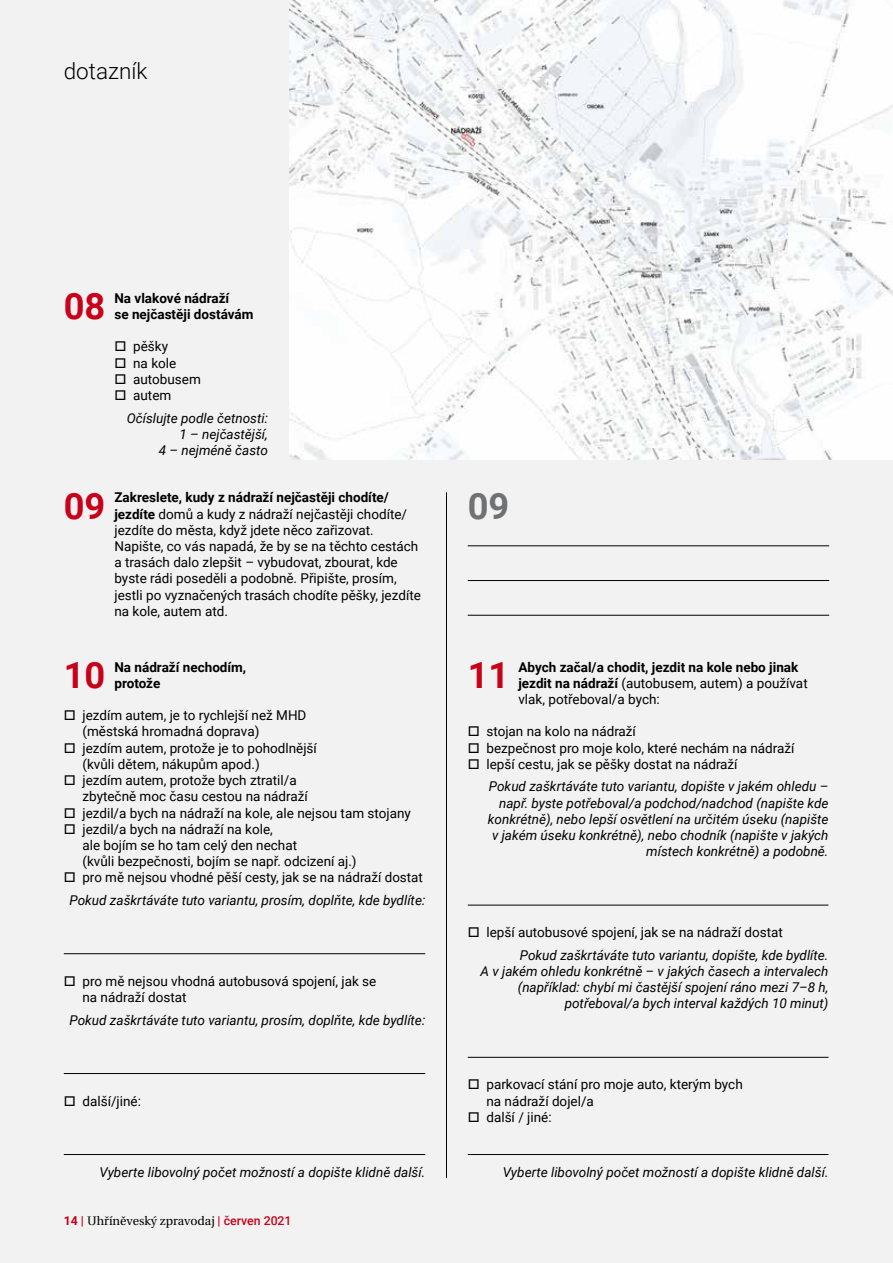
<style>
.page{position:relative;width:893px;height:1263px;background:#f2f2f3}
.page>*{position:absolute;margin:0;border:0;box-sizing:border-box;transform-origin:0 0}
.t1{font:700 36.3px "Roboto";color:#c90019}
.t2{font:700 36.3px "Roboto";color:#707172}
.t3{font:300 22.5px "Roboto";color:#000}
.t4{font:13.5px/16.2px "Roboto";color:#000}
.t5{font:italic 13.5px/16.2px "Roboto";color:#000}
.t6{font:700 13.5px/16.2px "Roboto";color:#000}
.t7{font:12.3px "Heuristica";color:#000}
.s1{font-style:normal}
.s2{font-weight:700}
.s3{font-family:"Roboto";font-weight:700;color:#c90019}
.s4{font-family:"Roboto";font-weight:500;color:#c90019}
.s5{font-weight:400}
</style>
<div class="page">
<hr style="left:468px;top:905px;width:360px;height:1px;background:#000">
<hr style="left:468px;top:1057px;width:360px;height:1px;background:#000">
<hr style="left:468px;top:1154px;width:360px;height:1px;background:#000">
<hr style="left:468px;top:545px;width:361px;height:1px;background:#000">
<hr style="left:468px;top:580px;width:361px;height:1px;background:#000">
<hr style="left:468px;top:615px;width:361px;height:1px;background:#000">
<hr style="left:446px;top:492px;width:1px;height:686px;background:#000">
<hr style="left:64px;top:953px;width:361px;height:1px;background:#000">
<hr style="left:64px;top:1073px;width:361px;height:1px;background:#000">
<hr style="left:64px;top:1154px;width:361px;height:1px;background:#000">
<img style="left:289px;top:0;width:604px;height:459px">
<h2 class="t3" style="left:64px;top:55px;width:85px">dotazník</h2>
<h1 class="t1" style="left:64px;top:281px;width:43px">08</h1>
<p class="t6" style="left:114px;top:289px;width:141px">Na vlakové nádraží<br>se nejčastěji dostávám</p>
<p class="t4" style="left:114px;top:338px;width:55px">□ pěšky</p>
<p class="t4" style="left:114px;top:354px;width:63px">□ na kole</p>
<p class="t4" style="left:114px;top:370px;width:88px">□ autobusem</p>
<p class="t5" style="left:127px;top:383px;width:143px;line-height:22.5px;text-indent:-12px">□ <span class="s1">autem<br></span>Očíslujte podle četnosti:</p>
<p class="t5" style="left:159px;top:425px;width:111px;text-align:right">1 – nejčastější,<br>4 – nejméně často</p>
<h1 class="t1" style="left:64px;top:480px;width:43px">09</h1>
<p class="t4" style="left:114px;top:489px;width:308px"><span class="s2">Zakreslete, kudy z nádraží nejčastěji chodíte/ jezdíte</span> domů a kudy z nádraží nejčastěji chodíte/ jezdíte do města, když jdete něco zařizovat.<br>Napište, co vás napadá, že by se na těchto cestách a trasách dalo zlepšit – vybudovat, zbourat, kde byste rádi poseděli a podobně. Připište, prosím, jestli po vyznačených trasách chodíte pěšky, jezdíte na kole, autem atd.</p>
<h1 class="t1" style="left:64px;top:649px;width:43px">10</h1>
<p class="t6" style="left:114px;top:658px;width:133px">Na nádraží nechodím, protože</p>
<p class="t4" style="left:82px;top:707px;width:226px;text-indent:-19px">□ jezdím autem, je to rychlejší než MHD (městská hromadná doprava)</p>
<p class="t4" style="left:82px;top:739px;width:236px;text-indent:-19px">□ jezdím autem, protože je to pohodlnější (kvůli dětem, nákupům apod.)</p>
<p class="t4" style="left:82px;top:772px;width:227px;text-indent:-19px">□ jezdím autem, protože bych ztratil/a zbytečně moc času cestou na nádraží</p>
<p class="t4" style="left:64px;top:804px;width:349px">□ jezdil/a bych na nádraží na kole, ale nejsou tam stojany</p>
<p class="t4" style="left:82px;top:820px;width:276px;text-indent:-19px">□ jezdil/a bych na nádraží na kole,<br>ale bojím se ho tam celý den nechat<br>(kvůli bezpečnosti, bojím se např. odcizení aj.)</p>
<p class="t5" style="left:64px;top:866px;width:363px;line-height:22.6px;text-align:center">□ <span class="s1">pro mě nejsou vhodné pěší cesty, jak se na nádraží dostat<br></span>Pokud zaškrtáváte tuto variantu, prosím, doplňte, kde bydlíte:</p>
<p class="t4" style="left:82px;top:972px;width:295px;text-indent:-19px">□ pro mě nejsou vhodná autobusová spojení, jak se na nádraží dostat</p>
<p class="t5" style="left:69px;top:1011px;width:357px">Pokud zaškrtáváte tuto variantu, prosím, doplňte, kde bydlíte:</p>
<p class="t4" style="left:64px;top:1092px;width:79px">□ další/jiné:</p>
<p class="t5" style="left:99px;top:1163px;width:327px">Vyberte libovolný počet možností a dopište klidně další.</p>
<p class="t7" style="left:64px;top:1211px;width:229px"><span class="s3">14 |</span> Uhříněveský zpravodaj <span class="s4">| červen 2021</span></p>
<h1 class="t2" style="left:468px;top:480px;width:43px">09</h1>
<h1 class="t1" style="left:468px;top:649px;width:43px">11</h1>
<p class="t6" style="left:518px;top:658px;width:291px">Abych začal/a chodit, jezdit na kole nebo jinak jezdit na nádraží <span class="s5">(autobusem, autem) a používat vlak, potřeboval/a bych:</span></p>
<p class="t4" style="left:468px;top:723px;width:170px">□ stojan na kolo na nádraží</p>
<p class="t4" style="left:468px;top:739px;width:328px">□ bezpečnost pro moje kolo, které nechám na nádraží</p>
<p class="t5" style="left:489px;top:752px;width:341px;line-height:22.5px;text-indent:-21px">□ <span class="s1">lepší cestu, jak se pěšky dostat na nádraží<br></span>Pokud zaškrtáváte tuto variantu, dopište v jakém ohledu –</p>
<p class="t5" style="left:488px;top:794px;width:342px;text-align:right">např. byste potřeboval/a podchod/nadchod (napište kde konkrétně), nebo lepší osvětlení na určitém úseku (napište v jakém úseku konkrétně), nebo chodník (napište v jakých místech konkrétně) a podobně.</p>
<p class="t5" style="left:520px;top:921px;width:310px;line-height:22.5px;text-indent:-52px">□ <span class="s1">lepší autobusové spojení, jak se na nádraží dostat<br></span>Pokud zaškrtáváte tuto variantu, dopište, kde bydlíte.</p>
<p class="t5" style="left:480px;top:963px;width:349px;text-align:right">A v jakém ohledu konkrétně – v jakých časech a intervalech (například: chybí mi častější spojení ráno mezi 7–8 h, potřeboval/a bych interval každých 10 minut)</p>
<p class="t4" style="left:486px;top:1076px;width:258px;text-indent:-19px">□ parkovací stání pro moje auto, kterým bych na nádraží dojel/a</p>
<p class="t4" style="left:468px;top:1108px;width:85px">□ další / jiné:</p>
<p class="t5" style="left:503px;top:1163px;width:327px">Vyberte libovolný počet možností a dopište klidně další.</p>
</div>
